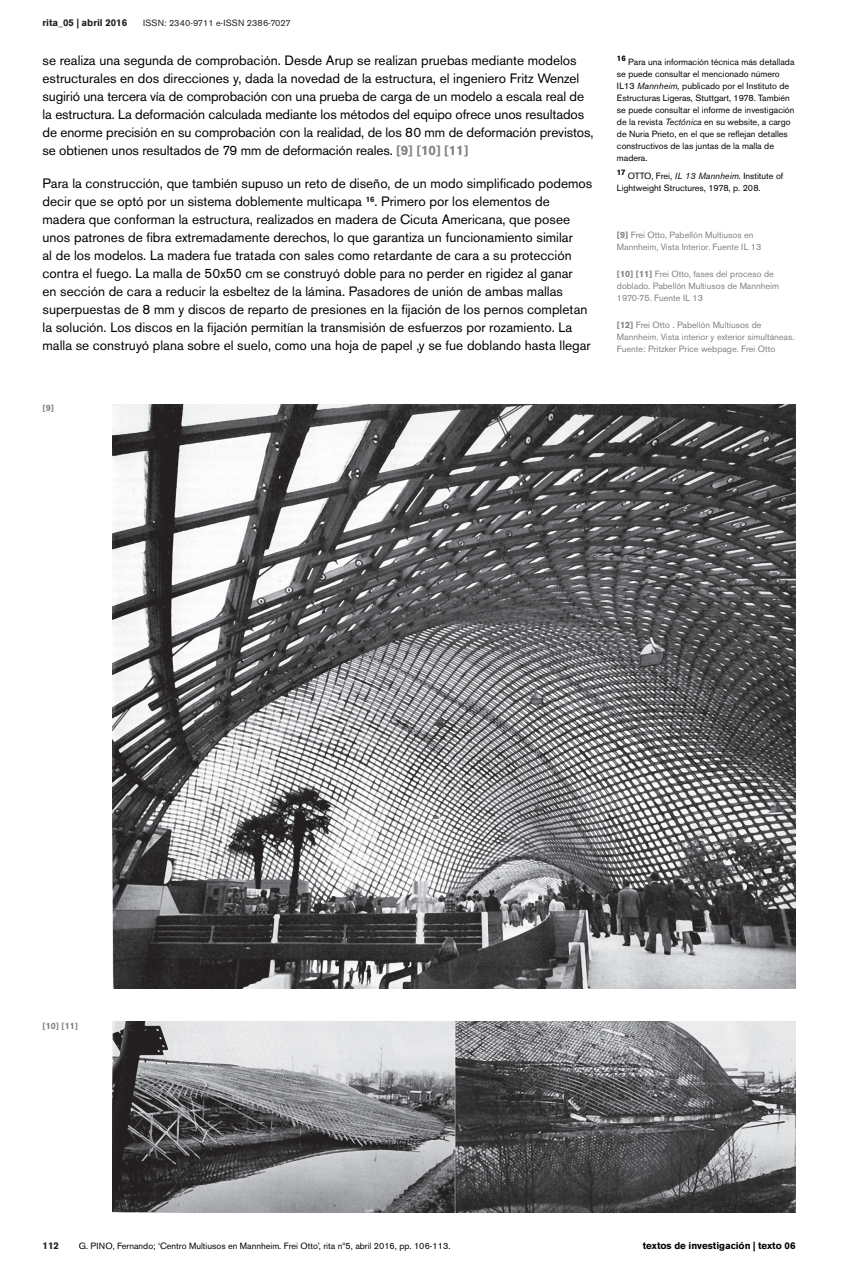
<style>
.page{position:relative;width:851px;height:1276px;background:#fff}
.page>*{position:absolute;margin:0;border:0;box-sizing:border-box;transform-origin:0 0}
.t1{font:13.5px/18px "Akzidenz Grotesk BE";color:#000}
.t2{font:700 9.75px "Akzidenz Grotesk BE";color:#000}
.t3{font:700 9.75px "Akzidenz Grotesk BE";color:#231f20}
.t4{font:9px/12px "Akzidenz Grotesk BE";color:#000}
.t5{font:9px/12px "Akzidenz Grotesk BE";color:#808285}
.t6{font:9px "Akzidenz Grotesk BE";letter-spacing:.02em;color:#231f20}
.t7{font:700 9px "Akzidenz Grotesk BE";color:#808285}
.t8{font:700 7.8px "Akzidenz Grotesk BE";color:#000}
.s1{font-weight:700;color:#808285}
.s2{font-style:italic}
.s3{font-weight:700}
</style>
<div class="page">
<img style="left:113px;top:404px;width:682px;height:584px">
<img style="left:113px;top:1022px;width:682px;height:190px">
<p class="t3" style="left:43px;top:17px;width:86px">rita_05 | abril 2016</p>
<p class="t6" style="left:143px;top:17px;width:149px">ISSN: 2340-9711 e-ISSN 2386-7027</p>
<p class="t1" style="left:43px;top:52px;width:552px">se realiza una segunda de comprobación. Desde Arup se realizan pruebas mediante modelos estructurales en dos direcciones y, dada la novedad de la estructura, el ingeniero Fritz Wenzel sugirió una tercera vía de comprobación con una prueba de carga de un modelo a escala real de la estructura. La deformación calculada mediante los métodos del equipo ofrece unos resultados de enorme precisión en su comprobación con la realidad, de los 80 mm de deformación previstos, se obtienen unos resultados de 79 mm de deformación reales. <span class="s1">[9] [10] [11]</span></p>
<p class="t1" style="left:43px;top:175px;width:551px">Para la construcción, que también supuso un reto de diseño, de un modo simplificado podemos decir que se optó por un sistema doblemente multicapa <sup>16</sup>. Primero por los elementos de madera que conforman la estructura, realizados en madera de Cicuta Americana, que posee unos patrones de fibra extremadamente derechos, lo que garantiza un funcionamiento similar<br>al de los modelos. La madera fue tratada con sales como retardante de cara a su protección contra el fuego. La malla de 50x50 cm se construyó doble para no perder en rigidez al ganar<br>en sección de cara a reducir la esbeltez de la lámina. Pasadores de unión de ambas mallas superpuestas de 8 mm y discos de reparto de presiones en la fijación de los pernos completan la solución. Los discos en la fijación permitían la transmisión de esfuerzos por rozamiento. La malla se construyó plana sobre el suelo, como una hoja de papel ,y se fue doblando hasta llegar</p>
<p class="t7" style="left:43px;top:403px;width:13px">[9]</p>
<p class="t8" style="left:617px;top:54px;width:10px">16</p>
<p class="t4" style="left:617px;top:56px;width:179px;text-indent:11px">Para una información técnica más detallada se puede consultar el mencionado número IL13 <span class="s2">Mannheim,</span> publicado por el Instituto de Estructuras Ligeras, Stuttgart, 1978. También se puede consultar el informe de investigación de la revista <span class="s2">Tectónica</span> en su website, a cargo de Nuria Prieto, en el que se reflejan detalles constructivos de las juntas de la malla de madera.</p>
<p class="t8" style="left:617px;top:168px;width:10px">17</p>
<p class="t4" style="left:617px;top:170px;width:168px;text-indent:11px">OTTO, Frei, <span class="s2">IL 13 Mannheim.</span> Institute of<br>Lightweight Structures, 1978, p. 208.</p>
<p class="t5" style="left:617px;top:228px;width:146px"><span class="s3">[9]</span> Frei Otto, Pabellón Multiusos en<br>Mannheim, Vista Interior. Fuente IL 13</p>
<p class="t5" style="left:617px;top:267px;width:163px"><span class="s3">[10] [11]</span> Frei Otto, fases del proceso de doblado. Pabellón Multiusos de Mannheim<br>1970-75. Fuente IL 13</p>
<p class="t5" style="left:617px;top:318px;width:179px"><span class="s3">[12]</span> Frei Otto . Pabellón Multiusos de<br>Mannheim. Vista interior y exterior simultáneas.<br>Fuente: Pritzker Price webpage. Frei Otto</p>
<p class="t7" style="left:43px;top:1020px;width:37px">[10] [11]</p>
<p class="t3" style="left:43px;top:1240px;width:18px">112</p>
<p class="t4" style="left:79px;top:1239px;width:373px">G. PINO, Fernando; ‘Centro Multiusos en Mannheim. Frei Otto’, rita nº5, abril 2016, pp. 106-113.</p>
<p class="t2" style="left:642px;top:1240px;width:154px">textos de investigación | texto 06</p>
</div>
